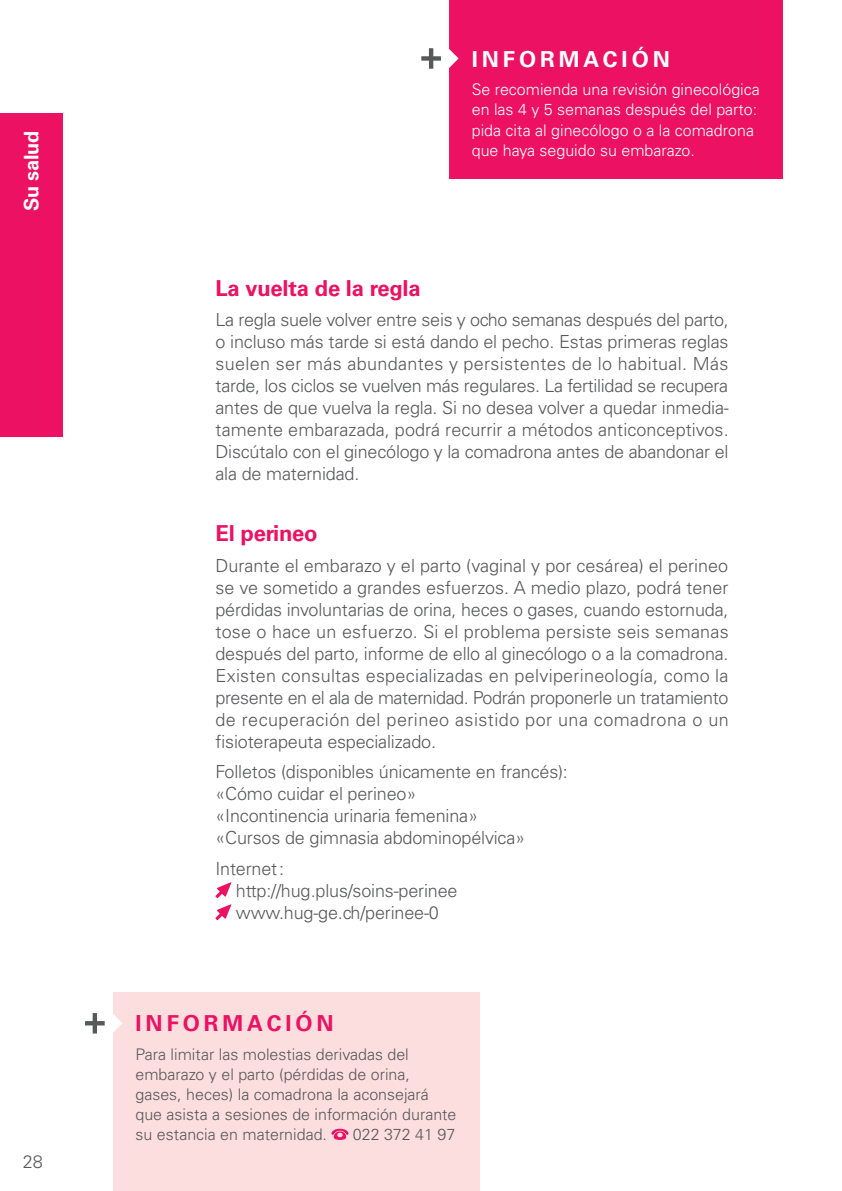
<style>
.page{position:relative;width:842px;height:1191px;background:#fff}
.page>*{position:absolute;margin:0;border:0;box-sizing:border-box;transform-origin:0 0}
.t1{font:700 22px "Univers LT Std";letter-spacing:-.01em;color:#ec1163}
.t2{font:700 22px "Univers LT Std";letter-spacing:.18em;color:#fff}
.t3{font:700 22px "Univers LT Std";letter-spacing:.18em;color:#ec1163}
.t4{font:700 20px "Univers LT Std";letter-spacing:-.01em;color:#fff}
.t5{font:300 18px/22px "Univers LT Std";letter-spacing:-.01em;color:#57585a;text-align:justify}
.t6{font:300 16px/20px "Univers LT Std";color:#57585a}
.t7{font:300 16px/20px "Univers LT Std";color:#fff}
</style>
<div class="page">
<div style="left:0;top:113px;width:62px;height:324px;background:#ec1163"></div>
<div style="left:449px;top:0;width:333px;height:178px;background:#ec1163"></div>
<svg style="left:421px;top:48px;width:38px;height:21px"></svg>
<svg style="left:215px;top:882px;width:16px;height:16px"></svg>
<svg style="left:215px;top:904px;width:16px;height:16px"></svg>
<div style="left:113px;top:992px;width:366px;height:199px;background:#fcdedf"></div>
<svg style="left:331px;top:1128px;width:17px;height:12px"></svg>
<svg style="left:85px;top:1013px;width:37px;height:20px"></svg>
<p class="t4" style="left:20px;top:211px;width:82px;rotate:-90deg">Su salud</p>
<p class="t5" style="left:23px;top:1151px;width:22px">28</p>
<p class="t2" style="left:472px;top:46px;width:200px">INFORMACIÓN</p>
<p class="t7" style="left:472px;top:80px;width:289px">Se recomienda una revisión ginecológica en las 4 y 5 semanas después del parto: pida cita al ginecólogo o a la comadrona que haya seguido su embarazo.</p>
<p class="t1" style="left:215px;top:275px;width:207px">La vuelta de la regla</p>
<p class="t5" style="left:215px;top:309px;width:515px">La regla suele volver entre seis y ocho semanas después del parto, o incluso más tarde si está dando el pecho. Estas primeras reglas suelen ser más abundantes y persistentes de lo habitual. Más tarde, los ciclos se vuelven más regulares. La fertilidad se recupera antes de que vuelva la regla. Si no desea volver a quedar inmedia&shy;tamente embarazada, podrá recurrir a métodos anticonceptivos.<br>Discútalo con el ginecólogo y la comadrona antes de abandonar el ala de maternidad.</p>
<p class="t1" style="left:215px;top:520px;width:104px">El perineo</p>
<p class="t5" style="left:215px;top:554px;width:515px">Durante el embarazo y el parto (vaginal y por cesárea) el perineo se ve sometido a grandes esfuerzos. A medio plazo, podrá tener pérdidas involuntarias de orina, heces o gases, cuando estornuda, tose o hace un esfuerzo. Si el problema persiste seis semanas después del parto, informe de ello al ginecólogo o a la comadrona.<br>Existen consultas especializadas en pelviperineología, como la presente en el ala de maternidad. Podrán proponerle un tratamiento de recuperación del perineo asistido por una comadrona o un fisioterapeuta especializado.</p>
<p class="t5" style="left:215px;top:761px;width:354px;text-align:left">Folletos (disponibles únicamente en francés): «Cómo cuidar el perineo»<br>«Incontinencia urinaria femenina»<br>«Cursos de gimnasia abdominopélvica»</p>
<p class="t5" style="left:236px;top:857px;width:223px;text-align:left;text-indent:-21px">Internet: http://hug.plus/soins-perinee www.hug-ge.ch/perinee-0</p>
<p class="t3" style="left:135px;top:1010px;width:200px">INFORMACIÓN</p>
<p class="t6" style="left:135px;top:1044px;width:322px">Para limitar las molestias derivadas del embarazo y el parto (pérdidas de orina, gases, heces) la comadrona la aconsejará que asista a sesiones de información durante su estancia en maternidad.</p>
<p class="t6" style="left:353px;top:1124px;width:104px">022 372 41 97</p>
</div>
